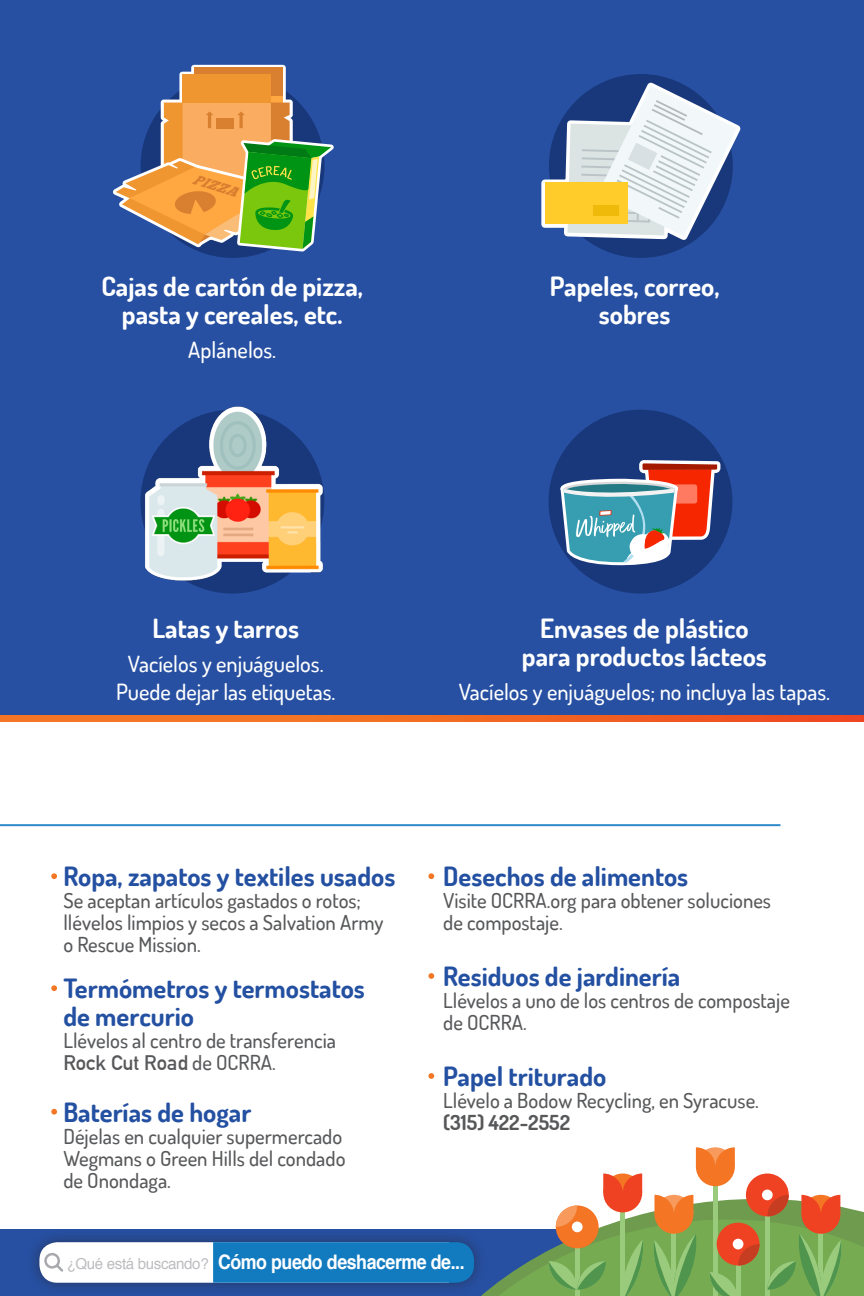
<style>
.page{position:relative;width:864px;height:1296px;background:#fff}
.page>*{position:absolute;margin:0;border:0;box-sizing:border-box;transform-origin:0 0}
.t1{font:700 26.4px/28px "Dosis";color:#2450a2}
.t2{font:700 26.4px/28px "Dosis";color:#fff;text-align:center}
.t3{font:500 22.2px/28px "Dosis";color:#fff;text-align:center}
.t4{font:500 20.6px/22px "Dosis";color:#57585a}
.t5{font:700 20px "Helvetica";letter-spacing:-.025em;color:#fff;scale:.89 1}
.t6{font:15.2px "Helvetica";letter-spacing:-.025em;color:#bcbdc0}
.s1{font-family:"DIN Alternate";font-weight:700}
.s2{font-weight:700}
</style>
<div class="page">
<div style="left:0;top:1229px;width:864px;height:67px;background:#2750a2"></div>
<div style="left:0;top:0;width:864px;height:718px;background:#2750a2"></div>
<svg style="left:486px;top:1147px;width:378px;height:149px"></svg>
<div style="left:549px;top:74px;width:184px;height:184px;background:#19387b;border-radius:50%"></div>
<svg style="left:541px;top:77px;width:200px;height:169px"></svg>
<div style="left:545px;top:183px;width:82px;height:41px;background:#ffcc29"></div>
<div style="left:593px;top:205px;width:26px;height:11px;background:#f0ba0a"></div>
<div style="left:549px;top:410px;width:183px;height:184px;background:#19387b;border-radius:50%"></div>
<hr style="left:575px;top:1227px;width:4px;height:69px;background:#9aca7b">
<div style="left:556px;top:1205px;width:43px;height:43px;background:#f47523;border-radius:50%"></div>
<svg style="left:556px;top:1205px;width:21px;height:22px"></svg>
<div style="left:572px;top:1222px;width:11px;height:10px;background:#fff;border-radius:50%"></div>
<svg style="left:549px;top:1261px;width:57px;height:29px;background:#77af5e"></svg>
<hr style="left:621px;top:1193px;width:4px;height:103px;background:#9aca7b">
<svg style="left:603px;top:1174px;width:39px;height:38px"></svg>
<svg style="left:620px;top:1240px;width:25px;height:56px"></svg>
<svg style="left:651px;top:1195px;width:48px;height:101px;background:#9da151"></svg>
<div style="left:713px;top:1167px;width:5px;height:129px;background:#9aca7b"></div>
<svg style="left:696px;top:1147px;width:39px;height:39px;background:#f58a45"></svg>
<hr style="left:736px;top:1244px;width:4px;height:52px;background:#9aca7b">
<div style="left:717px;top:1223px;width:43px;height:43px;background:#ef4222;border-radius:50%"></div>
<svg style="left:738px;top:1244px;width:22px;height:22px"></svg>
<div style="left:733px;top:1239px;width:10px;height:10px;background:#fff;border-radius:50%"></div>
<svg style="left:710px;top:1272px;width:26px;height:24px"></svg>
<div style="left:765px;top:1195px;width:5px;height:101px;background:#9aca7b"></div>
<div style="left:746px;top:1174px;width:43px;height:42px;background:#ef4222;border-radius:50%"></div>
<div style="left:762px;top:1190px;width:11px;height:10px;background:#fff;border-radius:50%"></div>
<svg style="left:767px;top:1195px;width:77px;height:101px;background:#919750"></svg>
<svg style="left:0;top:716px;width:864px;height:5px;background:#f26622"></svg>
<hr style="left:0;top:824px;width:780px;height:2px;background:#2f89c9">
<svg style="left:51px;top:873px;width:6px;height:6px"></svg>
<svg style="left:51px;top:985px;width:6px;height:6px"></svg>
<svg style="left:51px;top:1109px;width:6px;height:6px"></svg>
<svg style="left:428px;top:873px;width:6px;height:6px"></svg>
<svg style="left:428px;top:973px;width:6px;height:6px"></svg>
<svg style="left:428px;top:1073px;width:6px;height:6px"></svg>
<svg style="left:557px;top:458px;width:167px;height:136px"></svg>
<svg style="left:113px;top:65px;width:221px;height:189px"></svg>
<div style="left:27px;top:1229px;width:459px;height:67px;background:#231f20;opacity:.5"></div>
<svg style="left:39px;top:1242px;width:435px;height:41px;background:#6eacd6"></svg>
<img style="left:140px;top:406px;width:185px;height:180px">
<p class="t2" style="left:101px;top:272px;width:263px">Cajas de cartón de pizza, pasta y cereales, etc.</p>
<p class="t3" style="left:188px;top:335px;width:89px">Aplánelos.</p>
<p class="t2" style="left:550px;top:272px;width:171px">Papeles, correo, sobres</p>
<p class="t2" style="left:152px;top:614px;width:148px">Latas y tarros</p>
<p class="t3" style="left:116px;top:649px;width:221px">Vacíelos y enjuáguelos.<br>Puede dejar las etiquetas.</p>
<p class="t2" style="left:522px;top:614px;width:246px">Envases de plástico para productos lácteos</p>
<p class="t3" style="left:459px;top:677px;width:373px">Vacíelos y enjuáguelos; no incluya las tapas.</p>
<p class="t1" style="left:63px;top:862px;width:333px">Ropa, zapatos y textiles usados</p>
<p class="t4" style="left:63px;top:889px;width:322px">Se aceptan artículos gastados o rotos; llévelos limpios y secos a Salvation Army o Rescue Mission.</p>
<p class="t1" style="left:63px;top:974px;width:303px">Termómetros y termostatos de mercurio</p>
<p class="t4" style="left:63px;top:1029px;width:274px">Llévelos al centro de transferencia<br><span class="s1">Rock Cut Road</span> de OCRRA.</p>
<p class="t1" style="left:63px;top:1098px;width:189px">Baterías de hogar</p>
<p class="t4" style="left:63px;top:1125px;width:284px">Déjelas en cualquier supermercado<br>Wegmans o Green Hills del condado de Onondaga.</p>
<p class="t1" style="left:443px;top:862px;width:247px">Desechos de alimentos</p>
<p class="t4" style="left:443px;top:889px;width:329px">Visite OCRRA.org para obtener soluciones de compostaje.</p>
<p class="t1" style="left:443px;top:962px;width:239px">Residuos de jardinería</p>
<p class="t4" style="left:443px;top:989px;width:348px">Llévelos a uno de los centros de compostaje de OCRRA.</p>
<p class="t1" style="left:443px;top:1062px;width:165px">Papel triturado</p>
<p class="t4" style="left:443px;top:1089px;width:317px">Llévelo a Bodow Recycling, en Syracuse. <span class="s2">(315) 422-2552</span></p>
<p class="t6" style="left:67px;top:1252px;width:144px">¿Qué está buscando?</p>
<p class="t5" style="left:218px;top:1246px;width:279px">Cómo puedo deshacerme de...</p>
</div>
